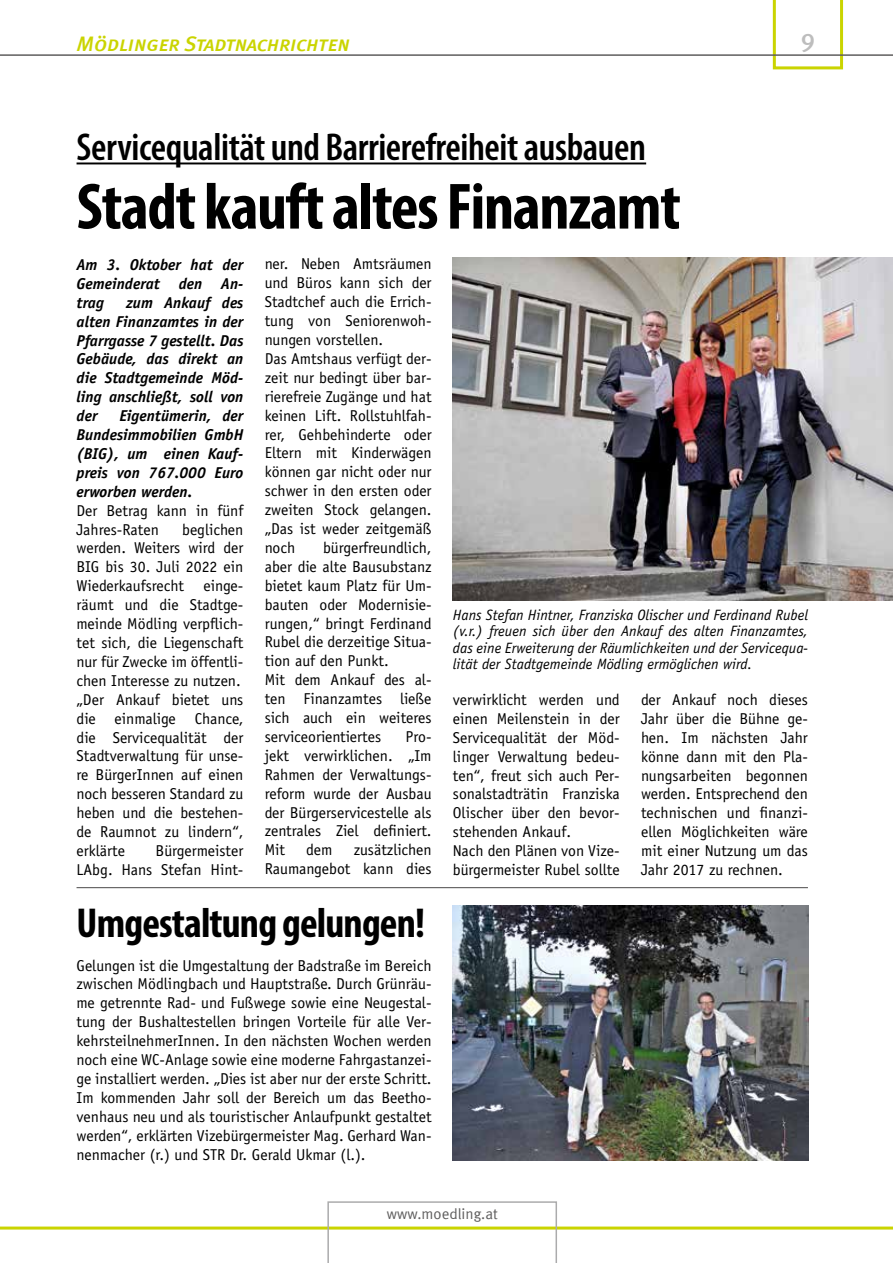
<style>
.page{position:relative;width:893px;height:1263px;background:#fff}
.page>*{position:absolute;margin:0;border:0;box-sizing:border-box;transform-origin:0 0}
.t1{font:700 condensed 66px "Myriad Pro";letter-spacing:-.02em;color:#000}
.t2{font:700 condensed 42px "Myriad Pro";letter-spacing:-.02em;color:#000}
.t3{font:600 condensed 39px "Myriad Pro";letter-spacing:-.01em;color:#000}
.t4{font:25.5px "Meta Medium LF";color:#bdbdbd}
.t5{font:21px "Meta Medium Italic Caps";letter-spacing:-.01em;color:#cad400}
.t6{font:15.75px/18.9px "Officina Sans";color:#000}
.t7{font:italic 700 15.75px/18.9px "Officina Sans";color:#000;text-align:justify}
.t8{font:italic 15px/16.5px "Officina Sans";color:#000;text-align:justify}
.t9{font:15px "Meta Normal";color:#5f5e5e}
</style>
<div class="page">
<svg style="left:773px;top:0;width:70px;height:69px"></svg>
<hr style="left:0;top:54px;width:893px;height:2px;background:#5f5e5e">
<hr style="left:0;top:1226px;width:893px;height:3px;background:#cad400">
<svg style="left:327px;top:1201px;width:230px;height:62px"></svg>
<hr style="left:77px;top:162px;width:569px;height:2px;background:#000">
<img style="left:453px;top:258px;width:440px;height:342px">
<hr style="left:77px;top:887px;width:731px;height:1px;background:#5f5e5e">
<img style="left:453px;top:905px;width:355px;height:256px">
<h3 class="t5" style="left:77px;top:31px;width:275px">Mödlinger Stadtnachrichten</h3>
<h3 class="t4" style="left:801px;top:27px;width:16px">9</h3>
<h3 class="t3" style="left:77px;top:125px;width:571px">Servicequalität und Barrierefreiheit ausbauen</h3>
<h1 class="t1" style="left:77px;top:165px;width:606px">Stadt kauft altes Finanzamt</h1>
<p class="t7" style="left:77px;top:255px;width:168px">Am 3. Oktober hat der Gemeinderat den An&shy;trag</p>
<p class="t6" style="left:265px;top:255px;width:168px">ner. Neben Amtsräumen und Büros kann sich der<br>Stadtchef auch die Errich&shy;tung von Seniorenwoh&shy;nungen vorstellen.<br>Das Amtshaus verfügt der&shy;zeit nur bedingt über bar&shy;rierefreie Zugänge und hat keinen Lift. Rollstuhlfah&shy;rer, Gehbehinderte oder<br>Eltern mit Kinderwägen können gar nicht oder nur schwer in den ersten oder zweiten Stock gelangen. „Das ist weder zeitgemäß noch</p>
<p class="t7" style="left:77px;top:293px;width:168px;text-indent:49px">zum Ankauf des alten Finanzamtes in der Pfarrgasse 7 gestellt. Das Gebäude, das direkt an die Stadtgemeinde Möd&shy;ling anschließt, soll von der</p>
<p class="t7" style="left:77px;top:406px;width:168px;text-indent:43px">Eigentümerin, der Bundesimmobilien GmbH (BIG), um einen Kauf&shy;preis von 767.000 Euro erworben werden.</p>
<p class="t6" style="left:77px;top:501px;width:168px">Der Betrag kann in fünf<br>Jahres-Raten</p>
<p class="t6" style="left:77px;top:520px;width:168px;text-indent:106px">beglichen werden. Weiters wird der<br>BIG bis 30. Juli 2022 ein<br>Wiederkaufsrecht einge&shy;räumt und die Stadtge&shy;meinde Mödling verpflich&shy;tet sich, die Liegenschaft nur für Zwecke im öffentli&shy;chen Interesse zu nutzen. „Der Ankauf bietet uns die einmalige Chance, die Servicequalität der<br>Stadtverwaltung für unse&shy;re BürgerInnen auf einen noch besseren Standard zu heben und die bestehen&shy;de Raumnot zu lindern“, erklärte</p>
<p class="t6" style="left:265px;top:538px;width:168px;text-indent:58px">bürgerfreundlich, aber die alte Bausubstanz bietet kaum Platz für Um&shy;bauten oder Modernisie&shy;rungen,“ bringt Ferdinand<br>Rubel die derzeitige Situa&shy;tion auf den Punkt.<br>Mit dem Ankauf des al&shy;ten Finanzamtes ließe sich auch ein weiteres serviceorientiertes</p>
<p class="t8" style="left:453px;top:607px;width:357px">Hans Stefan Hintner, Franziska Olischer und Ferdinand Rubel (v.r.) freuen sich über den Ankauf des alten Finanzamtes, das eine Erweiterung der Räumlichkeiten und der Servicequa&shy;lität der Stadtgemeinde Mödling ermöglichen wird.</p>
<p class="t6" style="left:453px;top:690px;width:168px">verwirklicht werden und einen Meilenstein in der<br>Servicequalität der Möd&shy;linger Verwaltung bedeu&shy;ten“, freut sich auch Per&shy;sonalstadträtin Franziska<br>Olischer über den bevor&shy;stehenden Ankauf.<br>Nach den Plänen von Vize&shy;bürgermeister Rubel sollte</p>
<p class="t6" style="left:641px;top:690px;width:168px;text-align:justify">der Ankauf noch dieses Jahr über die Bühne ge&shy;hen. Im nächsten Jahr könne dann mit den Pla&shy;nungsarbeiten begonnen werden. Entsprechend den technischen und finanzi&shy;ellen Möglichkeiten wäre mit einer Nutzung um das Jahr 2017 zu rechnen.</p>
<p class="t6" style="left:265px;top:727px;width:168px;text-align:justify;text-indent:141px">Pro&shy;jekt verwirklichen. „Im Rahmen der Verwaltungs&shy;reform wurde der Ausbau der Bürgerservicestelle als zentrales Ziel definiert.<br>Mit</p>
<p class="t6" style="left:265px;top:841px;width:168px;text-align:right">zusätzlichen<br>Raumangebot kann dies</p>
<p class="t6" style="left:306px;top:841px;width:28px">dem</p>
<p class="t6" style="left:77px;top:841px;width:168px;text-align:right">Bürgermeister<br>LAbg. Hans Stefan Hint-</p>
<h2 class="t2" style="left:77px;top:896px;width:350px">Umgestaltung gelungen!</h2>
<p class="t6" style="left:77px;top:956px;width:357px;text-align:justify">Gelungen ist die Umgestaltung der Badstraße im Bereich zwischen Mödlingbach und Hauptstraße. Durch Grünräu&shy;me getrennte Rad- und Fußwege sowie eine Neugestal&shy;tung der Bushaltestellen bringen Vorteile für alle Ver&shy;kehrsteilnehmerInnen. In den nächsten Wochen werden noch eine WC-Anlage sowie eine moderne Fahrgastanzei&shy;ge installiert werden. „Dies ist aber nur der erste Schritt.<br>Im kommenden Jahr soll der Bereich um das Beetho&shy;venhaus neu und als touristischer Anlaufpunkt gestaltet werden“, erklärten Vizebürgermeister Mag. Gerhard Wan&shy;nenmacher (r.) und STR Dr. Gerald Ukmar (l.).</p>
<p class="t9" style="left:387px;top:1205px;width:112px">www.moedling.at</p>
</div>
